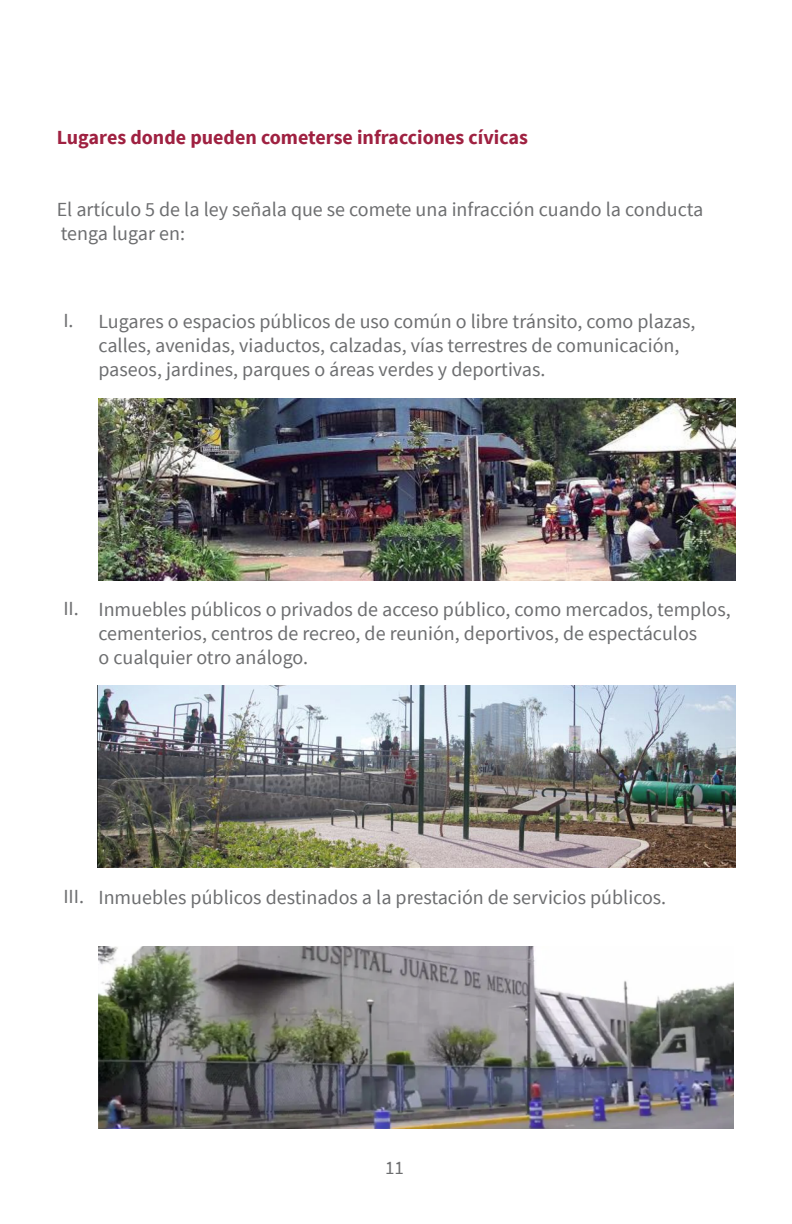
<style>
.page{position:relative;width:792px;height:1224px;background:#fff}
.page>*{position:absolute;margin:0;border:0;box-sizing:border-box;transform-origin:0 0}
.t1{font:20px/24px "Source Sans Pro";color:#6d6e70}
.t2{font:700 20px "Source Sans Pro";color:#9f2141}
.t3{font:19px "Source Sans Pro";color:#6d6e70}
</style>
<div class="page">
<img style="left:98px;top:398px;width:637px;height:182px">
<img style="left:98px;top:686px;width:637px;height:182px">
<img style="left:99px;top:946px;width:635px;height:182px">
<p class="t2" style="left:57px;top:125px;width:473px">Lugares donde pueden cometerse infracciones cívicas</p>
<p class="t1" style="left:57px;top:198px;width:648px">El artículo 5 de la ley señala que se comete una infracción cuando la conducta tenga lugar en:</p>
<p class="t1" style="left:63px;top:308px;width:12px">I.</p>
<p class="t1" style="left:98px;top:310px;width:599px">Lugares o espacios públicos de uso común o libre tránsito, como plazas, calles, avenidas, viaductos, calzadas, vías terrestres de comunicación, paseos, jardines, parques o áreas verdes y deportivas.</p>
<p class="t1" style="left:63px;top:596px;width:17px">II.</p>
<p class="t1" style="left:98px;top:598px;width:634px">Inmuebles públicos o privados de acceso público, como mercados, templos, cementerios, centros de recreo, de reunión, deportivos, de espectáculos<br>o cualquier otro análogo.</p>
<p class="t1" style="left:63px;top:884px;width:22px">III.</p>
<p class="t1" style="left:98px;top:886px;width:569px">Inmuebles públicos destinados a la prestación de servicios públicos.</p>
<p class="t3" style="left:385px;top:1156px;width:20px">11</p>
</div>
